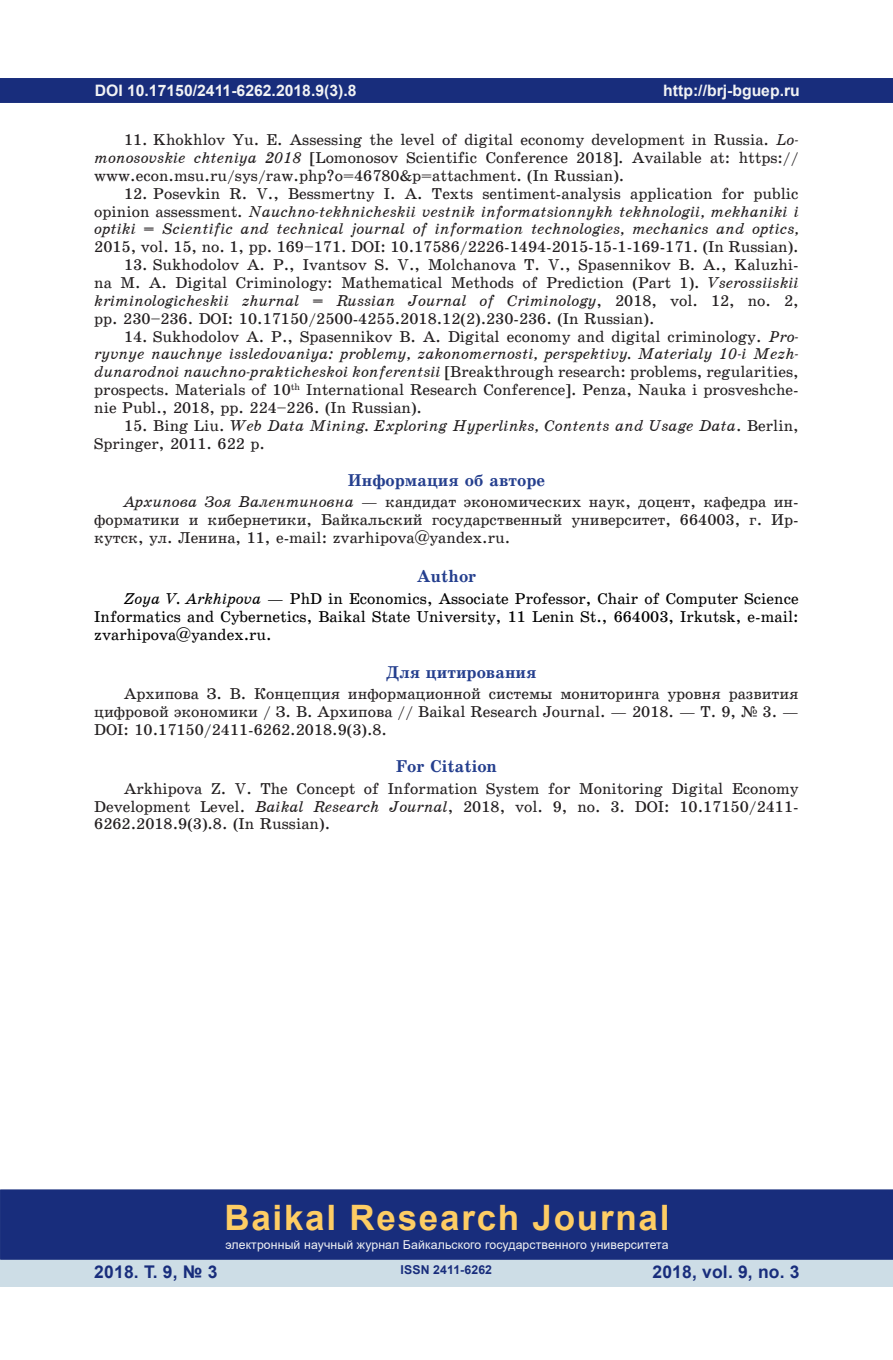
<style>
.page{position:relative;width:893px;height:1360px;background:#fff}
.page>*{position:absolute;margin:0;border:0;box-sizing:border-box;transform-origin:0 0}
.t1{font:700 35px "Arial";letter-spacing:.05em;color:#fecd64}
.t2{font:700 17.5px "Arial";letter-spacing:.01em;color:#182d7c}
.t3{font:17.15px "School Book C Bold";color:#253f8e}
.t4{font:15.75px/17.8px "School Book C";color:#231f20;text-align:justify}
.t5{font:15.75px/17.8px "School Book C Italic";color:#231f20}
.t6{font:15.75px/17.8px "School Book C";color:#000;text-align:justify}
.t7{font:700 15.75px "Arial";color:#f2f3f4}
.t8{font:12.25px "Arial";letter-spacing:.01em;color:#f2f3f4}
.t9{font:700 12.25px "Arial";letter-spacing:.01em;color:#182d7c}
.s1{font-family:"School Book C Italic"}
.s2{font-family:"School Book C"}
</style>
<div class="page">
<div style="left:0;top:78px;width:893px;height:25px;background:#182d7c"></div>
<div style="left:0;top:1258px;width:893px;height:28px;background:#cddde6"></div>
<div style="left:0;top:1189px;width:893px;height:70px;background:#182d7c;border:2px solid #182d7c"></div>
<p class="t7" style="left:95px;top:79px;width:263px">DOI 10.17150/2411-6262.2018.9(3).8</p>
<p class="t4" style="left:94px;top:131px;width:706px;text-indent:30px">11. Khokhlov Yu. E. Assessing the level of digital economy development in Russia. <span class="s1">Lo&shy;monosovskie chteniya 2018</span> [Lomonosov Scientific Conference 2018]. Available at: https:// www.econ.msu.ru/sys/raw.php?o=46780&amp;p=attachment. (In Russian).</p>
<p class="t4" style="left:124px;top:185px;width:676px">12. Posevkin R. V., Bessmertny I. A. Texts sentiment-analysis application for public</p>
<p class="t5" style="left:94px;top:202px;width:706px"><span class="s2">opinion assessment.</span> Nauchno-tekhnicheskii vestnik informatsionnykh tekhnologii, mekhaniki i optiki = Scientific and technical journal of information technologies, mechanics and optics,</p>
<p class="t4" style="left:94px;top:238px;width:706px">2015, vol. 15, no. 1, pp. 169–171. DOI: 10.17586/2226-1494-2015-15-1-169-171. (In Russian).</p>
<p class="t4" style="left:94px;top:256px;width:706px;text-align:right">13. Sukhodolov A. P., Ivantsov S. V., Molchanova T. V., Spasennikov В. А., Kaluzhi-<br>na M. A. Digital Criminology: Mathematical Methods of Prediction (Part 1). <span class="s1">Vserossiiskii</span></p>
<p class="t5" style="left:94px;top:292px;width:706px">kriminologicheskii zhurnal = Russian Journal of Criminology<span class="s2">, 2018, vol. 12, no. 2,</span></p>
<p class="t4" style="left:94px;top:310px;width:562px">pp. 230–236. DOI: 10.17150/2500-4255.2018.12(2).230-236. (In Russian).</p>
<p class="t4" style="left:124px;top:327px;width:676px">14. Sukhodolov A. P., Spasennikov B. A. Digital economy and digital criminology. <span class="s1">Pro-</span></p>
<p class="t5" style="left:94px;top:345px;width:706px">ryvnye nauchnye issledovaniya: problemy, zakonomernosti, perspektivy. Materialy 10-i Mezh-</p>
<p class="t4" style="left:94px;top:363px;width:706px"><span class="s1">dunarodnoi nauchno-prakticheskoi konferentsii</span> [Breakthrough research: problems, regularities, prospects. Materials of 10<sup>th</sup> International Research Conference]. Penza, Nauka i prosveshche&shy;nie Publ., 2018, pp. 224–226. (In Russian).</p>
<p class="t5" style="left:124px;top:416px;width:676px"><span class="s2">15. Bing Liu.</span> Web Data Mining. Exploring Hyperlinks, Contents and Usage Data<span class="s2">. Berlin,</span></p>
<p class="t4" style="left:94px;top:435px;width:172px">Springer, 2011. 622 p.</p>
<p class="t3" style="left:348px;top:470px;width:199px">Информация об авторе</p>
<p class="t4" style="left:94px;top:493px;width:706px;text-indent:30px"><span class="s1">Архипова Зоя Валентиновна</span> — кандидат экономических наук, доцент, кафедра ин&shy;форматики и кибернетики, Байкальский государственный университет, 664003, г. Ир&shy;кутск, ул. Ленина, 11, e-mail: zvarhipova@yandex.ru.</p>
<p class="t3" style="left:417px;top:567px;width:61px">Author</p>
<p class="t6" style="left:94px;top:590px;width:706px;text-indent:30px"><span class="s1">Zoya V. Arkhipova</span> — PhD in Economics, Associate Professor, Chair of Computer Science Informatics and Cybernetics, Baikal State University, 11 Lenin St., 664003, Irkutsk, e-mail: zvarhipova@yandex.ru.</p>
<p class="t3" style="left:386px;top:662px;width:152px">Для цитирования</p>
<p class="t4" style="left:94px;top:685px;width:706px;text-indent:30px">Архипова З. В. Концепция информационной системы мониторинга уровня развития цифровой экономики / З. В. Архипова // Baikal Research Journal. — 2018. — Т. 9, ¹ 3. — DOI: 10.17150/2411-6262.2018.9(3).8.</p>
<p class="t3" style="left:396px;top:756px;width:103px">For Citation</p>
<p class="t4" style="left:94px;top:779px;width:706px;text-indent:30px">Arkhipova Z. V. The Concept of Information System for Monitoring Digital Economy Development Level. <span class="s1">Baikal Research Journal</span>, 2018, vol. 9, no. 3. DOI: 10.17150/2411- 6262.2018.9(3).8. (In Russian).</p>
<p class="t7" style="left:663px;top:79px;width:138px">http://brj-bguep.ru</p>
<p class="t7" style="left:348px;top:79px;width:10px">7</p>
<h1 class="t1" style="left:224px;top:1192px;width:447px">Baikal Research Journal</h1>
<p class="t8" style="left:225px;top:1236px;width:445px">электронный научный журнал Байкальского государственного университета</p>
<p class="t2" style="left:94px;top:1259px;width:125px">2018. Т. 9, № 3</p>
<p class="t9" style="left:401px;top:1261px;width:93px">ISSN 2411-6262</p>
<p class="t2" style="left:652px;top:1259px;width:149px">2018, vol. 9, no. 3</p>
</div>
